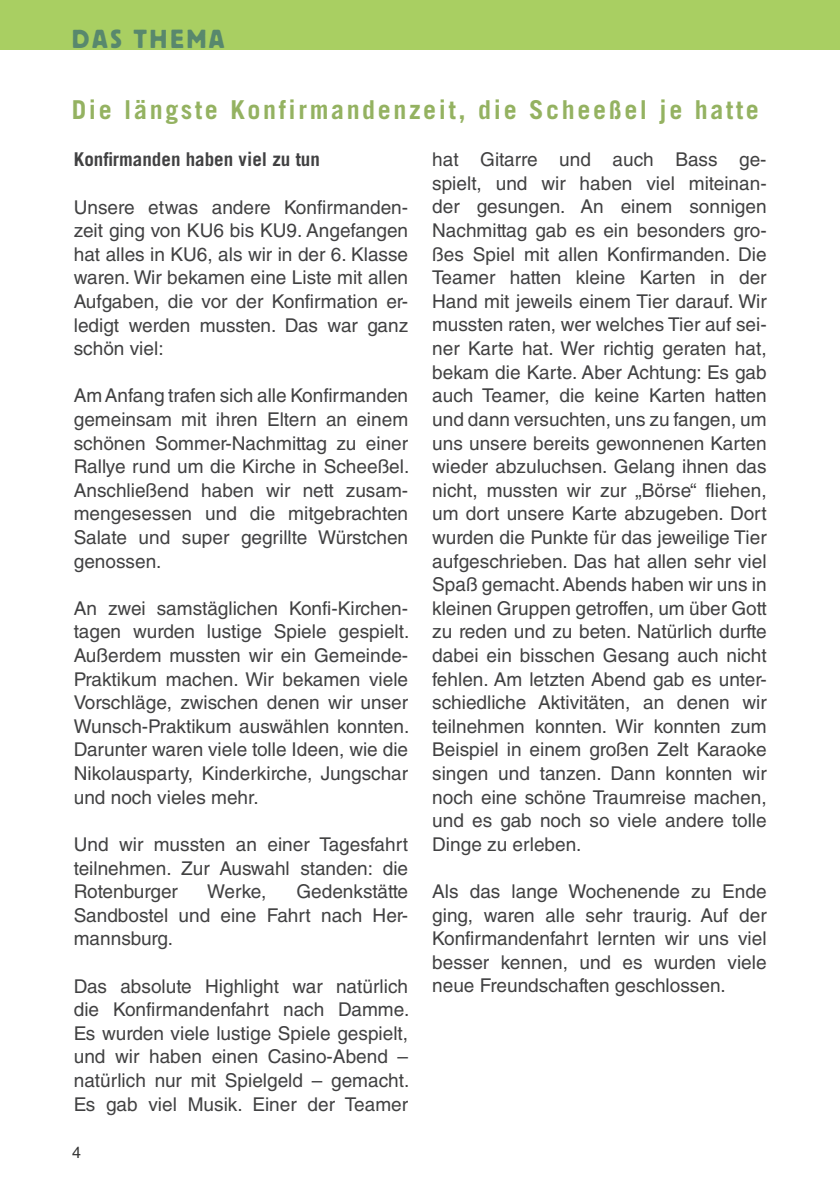
<style>
.page{position:relative;width:840px;height:1191px;background:#fff}
.page>*{position:absolute;margin:0;border:0;box-sizing:border-box;transform-origin:0 0}
.t1{font:700 26px "Trade Gothic LT Pro";letter-spacing:.1em;color:#94b261}
.t2{font:26px "Block Pro";letter-spacing:.115em;color:#58886d}
.t3{font:19px/23.6px "Helvetica LT Std";color:#414142;text-align:justify}
.t4{font:700 19px "Trade Gothic LT Pro";color:#414142}
.t5{font:16px "Helvetica LT Std";color:#000}
</style>
<div class="page">
<div style="left:0;top:0;width:839px;height:49px;background:#a9cf62"></div>
<h1 class="t2" style="left:72px;top:22px;width:154px">DAS THEMA</h1>
<h1 class="t1" style="left:72px;top:94px;width:688px">Die längste Konfirmandenzeit, die Scheeßel je hatte</h1>
<p class="t4" style="left:74px;top:148px;width:247px">Konfirmanden haben viel zu tun</p>
<p class="t3" style="left:74px;top:195px;width:336px">Unsere etwas andere Konfirmanden&shy;zeit ging von KU6 bis KU9. Angefangen hat alles in KU6, als wir in der 6. Klasse waren. Wir bekamen eine Liste mit allen Aufgaben, die vor der Konfirmation er&shy;ledigt werden mussten. Das war ganz schön viel:</p>
<p class="t3" style="left:74px;top:384px;width:337px">Am Anfang trafen sich alle Konfirmanden gemeinsam mit ihren Eltern an einem schönen Sommer-Nachmittag zu einer Rallye rund um die Kirche in Scheeßel.<br>Anschließend haben wir nett zusam&shy;mengesessen und die mitgebrachten Salate und super gegrillte Würstchen genossen.</p>
<p class="t3" style="left:74px;top:596px;width:337px">An zwei samstäglichen Konfi-Kirchen&shy;tagen wurden lustige Spiele gespielt.<br>Außerdem mussten wir ein Gemeinde-Praktikum machen. Wir bekamen viele Vorschläge, zwischen denen wir unser Wunsch-Praktikum auswählen konnten.<br>Darunter waren viele tolle Ideen, wie die Nikolausparty, Kinderkirche, Jungschar und noch vieles mehr.</p>
<p class="t3" style="left:74px;top:832px;width:336px">Und wir mussten an einer Tagesfahrt teilnehmen. Zur Auswahl standen: die Rotenburger</p>
<p class="t3" style="left:74px;top:879px;width:336px;text-indent:222px">Gedenkstätte Sandbostel und eine Fahrt nach Her&shy;mannsburg.</p>
<p class="t3" style="left:74px;top:974px;width:337px">Das absolute Highlight war natürlich die Konfirmandenfahrt nach Damme.<br>Es wurden viele lustige Spiele gespielt, und wir haben einen Casino-Abend – natürlich nur mit Spielgeld – gemacht.<br>Es gab viel Musik. Einer der Teamer</p>
<p class="t3" style="left:207px;top:879px;width:61px">Werke,</p>
<p class="t5" style="left:72px;top:1143px;width:10px">4</p>
<p class="t3" style="left:432px;top:148px;width:336px">hat Gitarre und auch Bass ge&shy;spielt, und wir haben viel miteinan&shy;der gesungen. An einem sonnigen Nachmittag gab es ein besonders gro&shy;ßes Spiel mit allen Konfirmanden. Die Teamer hatten kleine Karten in der Hand mit jeweils einem Tier darauf. Wir mussten raten, wer welches Tier auf sei&shy;ner Karte hat. Wer richtig geraten hat, bekam die Karte. Aber Achtung: Es gab auch Teamer, die keine Karten hatten und dann versuchten, uns zu fangen, um uns unsere bereits gewonnenen Karten wieder abzuluchsen. Gelang ihnen das nicht, mussten wir zur „Börse“ fliehen, um dort unsere Karte abzugeben. Dort wurden die Punkte für das jeweilige Tier aufgeschrieben. Das hat allen sehr viel Spaß gemacht. Abends haben wir uns in kleinen Gruppen getroffen, um über Gott zu reden und zu beten. Natürlich durfte dabei ein bisschen Gesang auch nicht fehlen. Am letzten Abend gab es unter&shy;schiedliche Aktivitäten, an denen wir teilnehmen konnten. Wir konnten zum Beispiel in einem großen Zelt Karaoke singen und tanzen. Dann konnten wir noch eine schöne Traumreise machen, und es gab noch so viele andere tolle Dinge zu erleben.</p>
<p class="t3" style="left:432px;top:879px;width:336px">Als das lange Wochenende zu Ende ging, waren alle sehr traurig. Auf der Konfirmandenfahrt lernten wir uns viel besser kennen, und es wurden viele neue Freundschaften geschlossen.</p>
</div>
